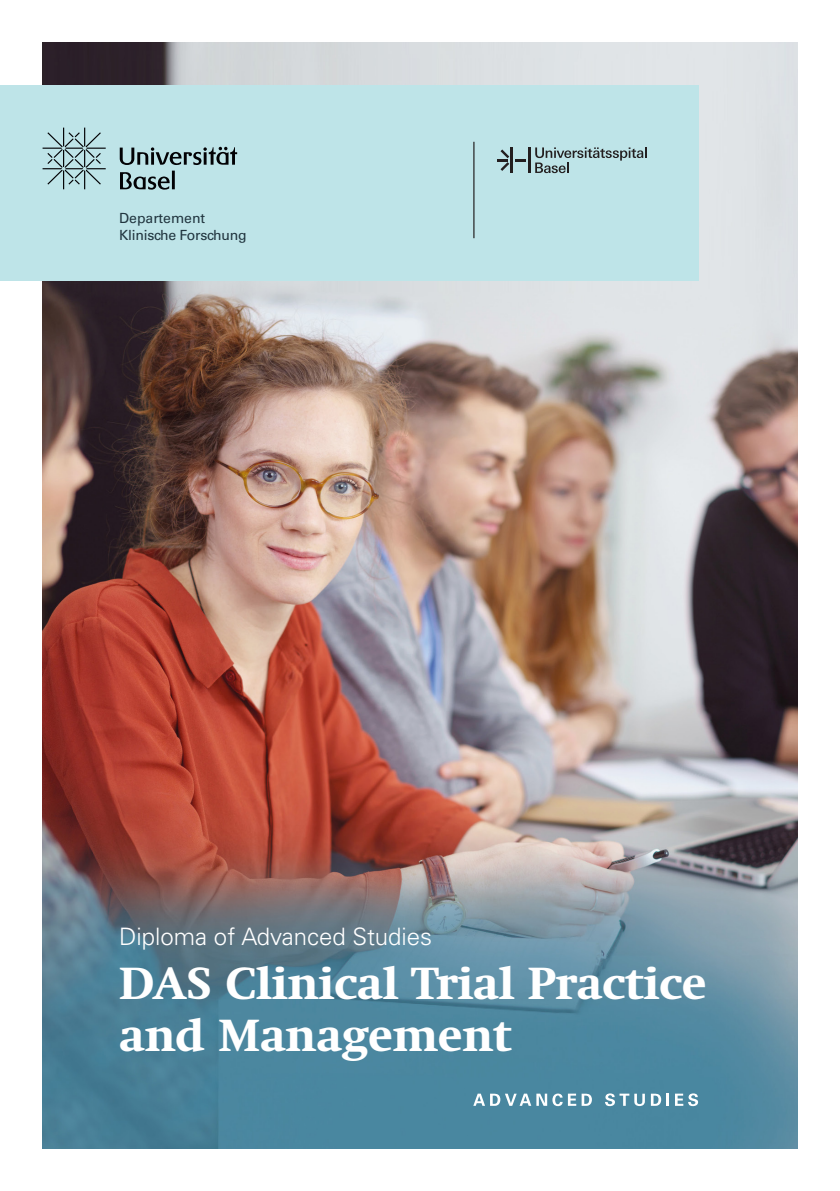
<style>
.page{position:relative;width:840px;height:1191px;background:#fff}
.page>*{position:absolute;margin:0;border:0;box-sizing:border-box;transform-origin:0 0}
.t1{font:700 46px/52px "Swift Neue LT Pro";color:#fff}
.t2{font:300 24px "Univers LT Std";color:#fff}
.t3{font:14px/16.8px "Univers LT Std";letter-spacing:-.02em;color:#21353f}
.t4{font:300 13.2px/15px "Univers LT Std";letter-spacing:-.02em;color:#1d3138}
</style>
<div class="page">
<img style="left:43px;top:43px;width:754px;height:1105px">
<div style="left:0;top:85px;width:697px;height:196px;background:#bee4e8"></div>
<hr style="left:509px;top:147px;width:3px;height:26px;background:#231f20">
<hr style="left:527px;top:147px;width:3px;height:26px;background:#231f20">
<svg style="left:515px;top:159px;width:10px;height:2px"></svg>
<svg style="left:497px;top:149px;width:12px;height:22px"></svg>
<svg style="left:535px;top:147px;width:111px;height:26px"></svg>
<hr style="left:473px;top:142px;width:1px;height:96px;background:#231f20">
<svg style="left:120px;top:171px;width:55px;height:19px"></svg>
<svg style="left:120px;top:147px;width:117px;height:18px"></svg>
<svg style="left:43px;top:128px;width:63px;height:61px"></svg>
<svg style="left:604px;top:1093px;width:40px;height:13px"></svg>
<svg style="left:674px;top:1093px;width:23px;height:13px"></svg>
<svg style="left:650px;top:1093px;width:10px;height:12px"></svg>
<svg style="left:666px;top:1093px;width:2px;height:12px"></svg>
<svg style="left:473px;top:1093px;width:118px;height:13px"></svg>
<p class="t3" style="left:119px;top:210px;width:129px">Departement<br>Klinische Forschung</p>
<p class="t4" style="left:120px;top:212px;width:112px">Departement<br>Klinische Forschung</p>
<p class="t2" style="left:119px;top:922px;width:314px">Diploma of Advanced Studies</p>
<p class="t1" style="left:119px;top:957px;width:588px">DAS Clinical Trial Practice and Management</p>
</div>
